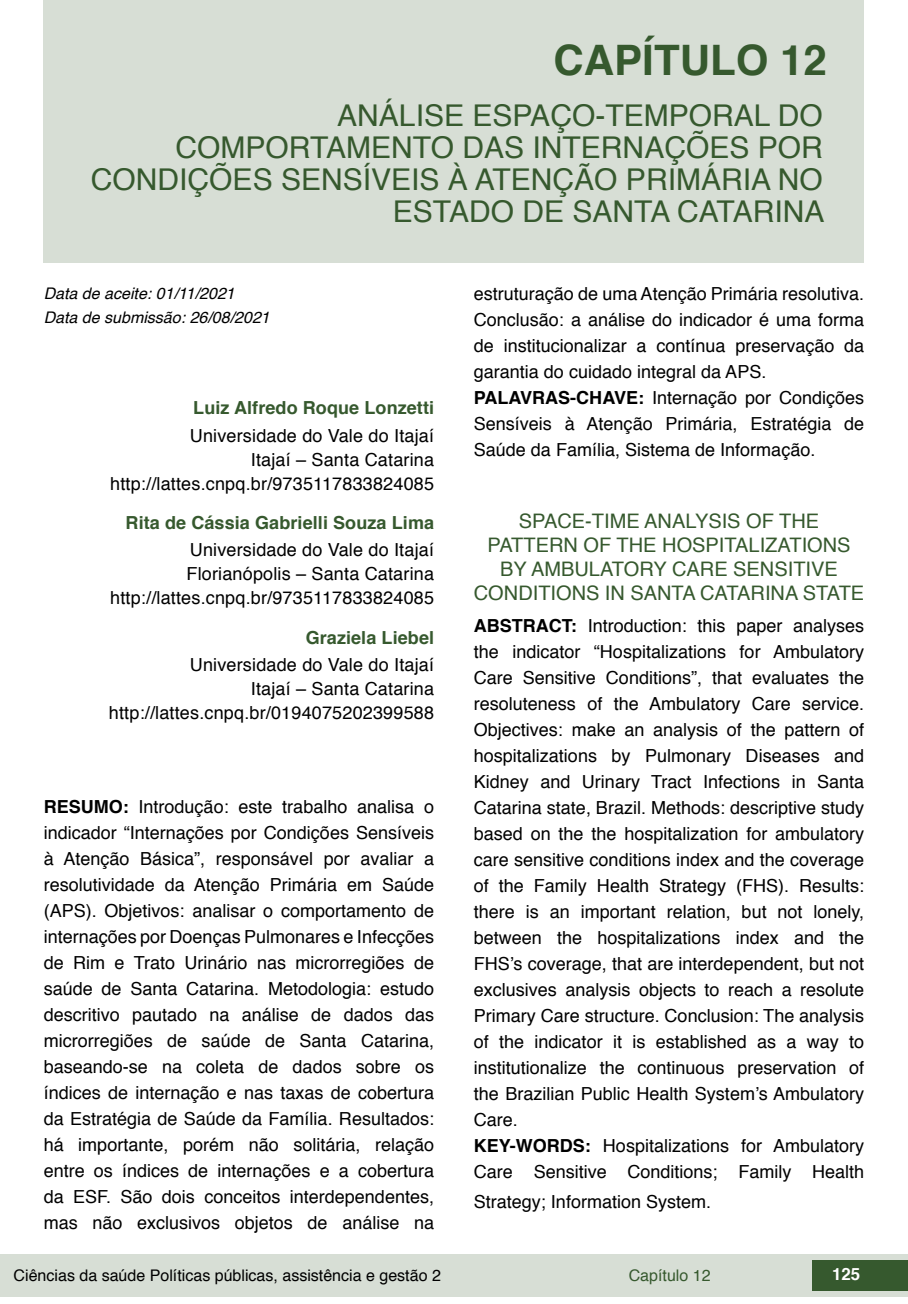
<style>
.page{position:relative;width:908px;height:1304px;background:#fff}
.page>*{position:absolute;margin:0;border:0;box-sizing:border-box;transform-origin:0 0}
.capítulos{font:700 42px "Helvetica";color:#36592e}
.nome_artigos{font:30px/32px "Helvetica";color:#36592e;text-align:right}
.título_Inglês{font:20px/24px "Helvetica";color:#36592e;text-align:center}
.Resumos_e_PC_TXT{font:18px/26px "Helvetica";color:#000;text-align:justify}
.info_autores{font:18px "Helvetica";letter-spacing:.01em;color:#000}
.nome_autores{font:700 18px "Helvetica";letter-spacing:.005em;color:#36592e}
.t1{font:700 16.8px "Helvetica";color:#fff}
.t2{font:16px "Helvetica";color:#000}
.data{font:italic 16px "Helvetica";color:#000}
.t3{font:16px "Helvetica";color:#36592e}
.s1{font-weight:700}
</style>
<div class="page">
<div style="left:0;top:1254px;width:906px;height:43px;background:#d7ded5"></div>
<div style="left:812px;top:1261px;width:95px;height:30px;background:#36592e"></div>
<div style="left:44px;top:0;width:819px;height:263px;background:#d7ded5"></div>
<p class="capítulos" style="left:553px;top:26px;width:275px">CAPÍTULO 12</p>
<p class="nome_artigos" style="left:91px;top:101px;width:734px">ANÁLISE ESPAÇO-TEMPORAL DO<br>COMPORTAMENTO DAS INTERNAÇÕES POR<br>CONDIÇÕES SENSÍVEIS À ATENÇÃO PRIMÁRIA NO<br>ESTADO DE SANTA CATARINA</p>
<p class="data" style="left:44px;top:280px;width:192px">Data de aceite: 01/11/2021</p>
<p class="data" style="left:44px;top:305px;width:227px">Data de submissão: 26/08/2021</p>
<p class="nome_autores" style="left:193px;top:393px;width:242px">Luiz Alfredo Roque Lonzetti</p>
<p class="info_autores" style="left:190px;top:421px;width:246px">Universidade do Vale do Itajaí</p>
<p class="info_autores" style="left:251px;top:445px;width:185px">Itajaí – Santa Catarina</p>
<p class="info_autores" style="left:110px;top:469px;width:325px">http://lattes.cnpq.br/9735117833824085</p>
<p class="nome_autores" style="left:126px;top:508px;width:310px">Rita de Cássia Gabrielli Souza Lima</p>
<p class="info_autores" style="left:190px;top:536px;width:246px">Universidade do Vale do Itajaí</p>
<p class="info_autores" style="left:186px;top:560px;width:249px">Florianópolis – Santa Catarina</p>
<p class="info_autores" style="left:110px;top:584px;width:325px">http://lattes.cnpq.br/9735117833824085</p>
<p class="nome_autores" style="left:305px;top:623px;width:130px">Graziela Liebel</p>
<p class="info_autores" style="left:190px;top:651px;width:246px">Universidade do Vale do Itajaí</p>
<p class="info_autores" style="left:251px;top:675px;width:185px">Itajaí – Santa Catarina</p>
<p class="info_autores" style="left:109px;top:699px;width:326px">http://lattes.cnpq.br/0194075202399588</p>
<p class="Resumos_e_PC_TXT" style="left:44px;top:794px;width:392px"><span class="s1">RESUMO:</span> Introdução: este trabalho analisa o indicador “Internações por Condições Sensíveis à Atenção Básica”, responsável por avaliar a resolutividade da Atenção Primária em Saúde (APS). Objetivos: analisar o comportamento de internações por Doenças Pulmonares e Infecções de Rim e Trato Urinário nas microrregiões de saúde de Santa Catarina. Metodologia: estudo descritivo pautado na análise de dados das microrregiões de saúde de Santa Catarina, baseando-se na coleta de dados sobre os índices de internação e nas taxas de cobertura da Estratégia de Saúde da Família. Resultados: há importante, porém não solitária, relação entre os índices de internações e a cobertura da ESF. São dois conceitos interdependentes, mas não exclusivos objetos de análise na</p>
<p class="Resumos_e_PC_TXT" style="left:473px;top:281px;width:392px">estruturação de uma Atenção Primária resolutiva.<br>Conclusão: a análise do indicador é uma forma de institucionalizar a contínua preservação da garantia do cuidado integral da APS.</p>
<p class="Resumos_e_PC_TXT" style="left:473px;top:385px;width:392px"><span class="s1">PALAVRAS-CHAVE:</span> Internação por Condições Sensíveis à Atenção Primária, Estratégia de Saúde da Família, Sistema de Informação.</p>
<p class="título_Inglês" style="left:473px;top:510px;width:392px">SPACE-TIME ANALYSIS OF THE<br>PATTERN OF THE HOSPITALIZATIONS<br>BY AMBULATORY CARE SENSITIVE<br>CONDITIONS IN SANTA CATARINA STATE</p>
<p class="Resumos_e_PC_TXT" style="left:473px;top:613px;width:392px"><span class="s1">ABSTRACT:</span> Introduction: this paper analyses the indicator “Hospitalizations for Ambulatory Care Sensitive Conditions”, that evaluates the resoluteness of the Ambulatory Care service.<br>Objectives: make an analysis of the pattern of hospitalizations by Pulmonary Diseases and Kidney and Urinary Tract Infections in Santa Catarina state, Brazil. Methods: descriptive study based on the the hospitalization for ambulatory care sensitive conditions index and the coverage of the Family Health Strategy (FHS). Results: there is an important relation, but not lonely, between the hospitalizations index and the FHS’s coverage, that are interdependent, but not exclusives analysis objects to reach a resolute Primary Care structure. Conclusion: The analysis of the indicator it is established as a way to institutionalize the continuous preservation of the Brazilian Public Health System’s Ambulatory Care.</p>
<p class="Resumos_e_PC_TXT" style="left:473px;top:1133px;width:392px"><span class="s1">KEY-WORDS:</span> Hospitalizations for Ambulatory<br>Care Sensitive Conditions; Family Health</p>
<p class="Resumos_e_PC_TXT" style="left:473px;top:1189px;width:239px">Strategy; Information System.</p>
<p class="t2" style="left:14px;top:1263px;width:428px">Ciências da saúde Políticas públicas, assistência e gestão 2</p>
<p class="t3" style="left:628px;top:1263px;width:83px">Capítulo 12</p>
<p class="t1" style="left:831px;top:1261px;width:30px">125</p>
</div>
